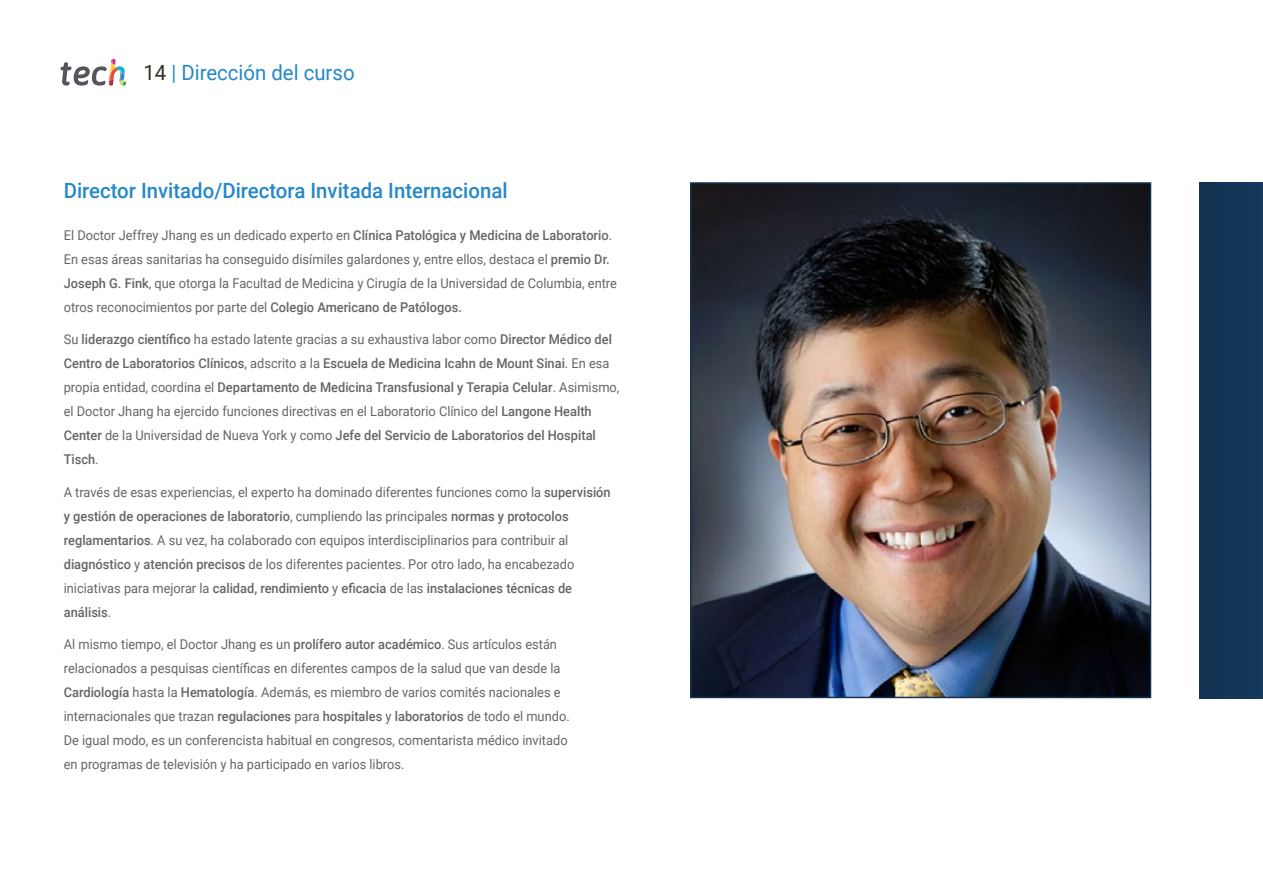
<style>
.page{position:relative;width:1263px;height:893px;background:#fff}
.page>*{position:absolute;margin:0;border:0;box-sizing:border-box;transform-origin:0 0}
.t1{font:500 21px "Roboto";color:#2488c9}
.t2{font:21px "Roboto";color:#2488c9}
.t3{font:13.5px/24px "Roboto";color:#656565;scale:.95 1}
.t4{font:500 13.5px/24px "Roboto";color:#656565;scale:.95 1}
.s1{color:#312e20}
.s2{font-weight:500}
.s3{font-weight:400}
</style>
<div class="page">
<div style="left:1199px;top:182px;width:64px;height:516px;background:#133556"></div>
<img style="left:693px;top:185px;width:455px;height:510px">
<div style="left:690px;top:182px;width:461px;height:516px;border:2px solid #123352"></div>
<svg style="left:61px;top:59px;width:65px;height:27px"></svg>
<h1 class="t2" style="left:144px;top:57px;width:213px"><span class="s1">14</span> | Dirección del curso</h1>
<h1 class="t1" style="left:64px;top:176px;width:445px">Director Invitado/Directora Invitada Internacional</h1>
<p class="t3" style="left:64px;top:222px;width:584px">El Doctor Jeffrey Jhang es un dedicado experto en <span class="s2">Clínica Patológica y Medicina de Laboratorio</span>.<br>En esas áreas sanitarias ha conseguido disímiles galardones y, entre ellos, destaca el <span class="s2">premio Dr.<br>Joseph G. Fink</span>, que otorga la Facultad de Medicina y Cirugía de la Universidad de Columbia, entre otros reconocimientos por parte del <span class="s2">Colegio Americano de Patólogos.</span></p>
<p class="t4" style="left:64px;top:327px;width:586px"><span class="s3">Su</span> liderazgo científico <span class="s3">ha estado latente gracias a su exhaustiva labor como</span> Director Médico del Centro de Laboratorios Clínicos<span class="s3">, adscrito a la</span> Escuela de Medicina Icahn de Mount Sinai<span class="s3">. En esa propia entidad, coordina el</span> Departamento de Medicina Transfusional y Terapia Celular<span class="s3">. Asimismo, el Doctor Jhang ha ejercido funciones directivas en el Laboratorio Clínico del</span> Langone Health Center <span class="s3">de la Universidad de Nueva York y como</span> Jefe del Servicio de Laboratorios del Hospital Tisch<span class="s3">.</span></p>
<p class="t3" style="left:64px;top:479px;width:577px">A través de esas experiencias, el experto ha dominado diferentes funciones como la <span class="s2">supervisión y gestión de operaciones de laboratorio</span>, cumpliendo las principales <span class="s2">normas y protocolos reglamentarios</span>. A su vez, ha colaborado con equipos interdisciplinarios para contribuir al <span class="s2">diagnóstico</span> y <span class="s2">atención precisos</span> de los diferentes pacientes. Por otro lado, ha encabezado iniciativas para mejorar la <span class="s2">calidad, rendimiento</span> y <span class="s2">eficacia</span> de las <span class="s2">instalaciones técnicas de análisis</span>.</p>
<p class="t3" style="left:64px;top:632px;width:534px">Al mismo tiempo, el Doctor Jhang es un <span class="s2">prolífero autor académico</span>. Sus artículos están relacionados a pesquisas científicas en diferentes campos de la salud que van desde la <span class="s2">Cardiología</span> hasta la <span class="s2">Hematología</span>. Además, es miembro de varios comités nacionales e internacionales que trazan <span class="s2">regulaciones</span> para <span class="s2">hospitales</span> y <span class="s2">laboratorios</span> de todo el mundo.<br>De igual modo, es un conferencista habitual en congresos, comentarista médico invitado en programas de televisión y ha participado en varios libros.</p>
</div>
